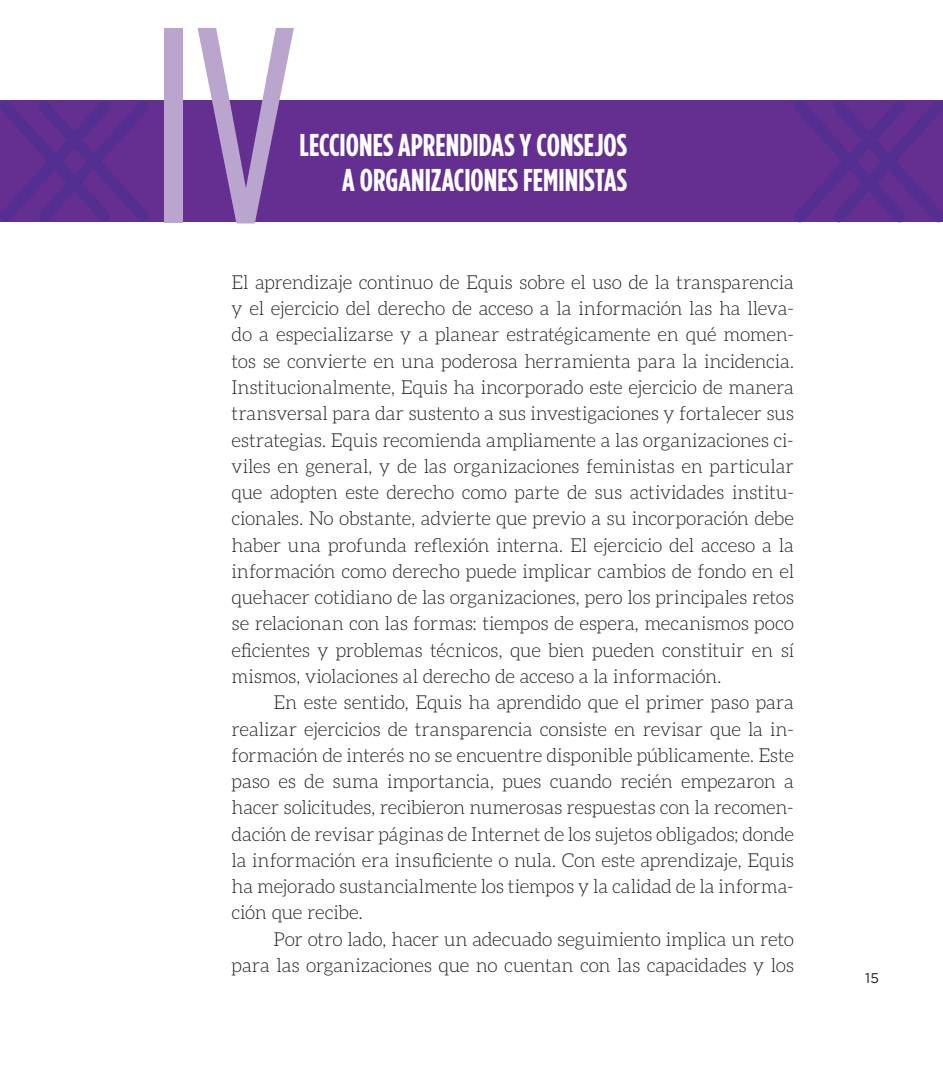
<style>
.page{position:relative;width:943px;height:1092px;background:#fff}
.page>*{position:absolute;margin:0;border:0;box-sizing:border-box;transform-origin:0 0}
.t1{font:277.55px "Gotham Condensed";color:#b9a5ce}
.t2{font:700 31.5px/35px "Gotham Condensed";color:#fff;text-align:right}
.t3{font:300 19.25px/26.2px "Aleo";letter-spacing:-.01em;color:#231f20;text-align:justify}
.t4{font:14px "Gotham";color:#231f20}
</style>
<div class="page">
<div style="left:0;top:101px;width:943px;height:121px;background:#652f91"></div>
<svg style="left:794px;top:101px;width:149px;height:121px"></svg>
<svg style="left:0;top:101px;width:149px;height:121px"></svg>
<h1 class="t1" style="left:149px;top:-24px;width:152px">IV</h1>
<h2 class="t2" style="left:299px;top:127px;width:329px">LECCIONES APRENDIDAS Y CONSEJOS<br>A ORGANIZACIONES FEMINISTAS</h2>
<p class="t3" style="left:231px;top:269px;width:564px">El aprendizaje continuo de Equis sobre el uso de la transparencia y el ejercicio del derecho de acceso a la información las ha lleva&shy;do a especializarse y a planear estratégicamente en qué momen&shy;tos se convierte en una poderosa herramienta para la incidencia.<br>Institucionalmente, Equis ha incorporado este ejercicio de manera transversal para dar sustento a sus investigaciones y fortalecer sus estrategias. Equis recomienda ampliamente a las organizaciones ci&shy;viles en general, y de las organizaciones feministas en particular que adopten este derecho como parte de sus actividades institu&shy;cionales. No obstante, advierte que previo a su incorporación debe haber una profunda reflexión interna. El ejercicio del acceso a la información como derecho puede implicar cambios de fondo en el quehacer cotidiano de las organizaciones, pero los principales retos se relacionan con las formas: tiempos de espera, mecanismos poco eficientes y problemas técnicos, que bien pueden constituir en sí mismos, violaciones al derecho de acceso a la información.</p>
<p class="t3" style="left:231px;top:689px;width:564px;text-indent:42px">En este sentido, Equis ha aprendido que el primer paso para realizar ejercicios de transparencia consiste en revisar que la in&shy;formación de interés no se encuentre disponible públicamente. Este paso es de suma importancia, pues cuando recién empezaron a hacer solicitudes, recibieron numerosas respuestas con la recomen&shy;dación de revisar páginas de Internet de los sujetos obligados; donde la información era insuficiente o nula. Con este aprendizaje, Equis ha mejorado sustancialmente los tiempos y la calidad de la informa&shy;ción que recibe.</p>
<p class="t3" style="left:231px;top:925px;width:564px;text-align:right">Por otro lado, hacer un adecuado seguimiento implica un reto para las organizaciones que no cuentan con las capacidades y los</p>
<p class="t4" style="left:865px;top:968px;width:15px">15</p>
</div>
